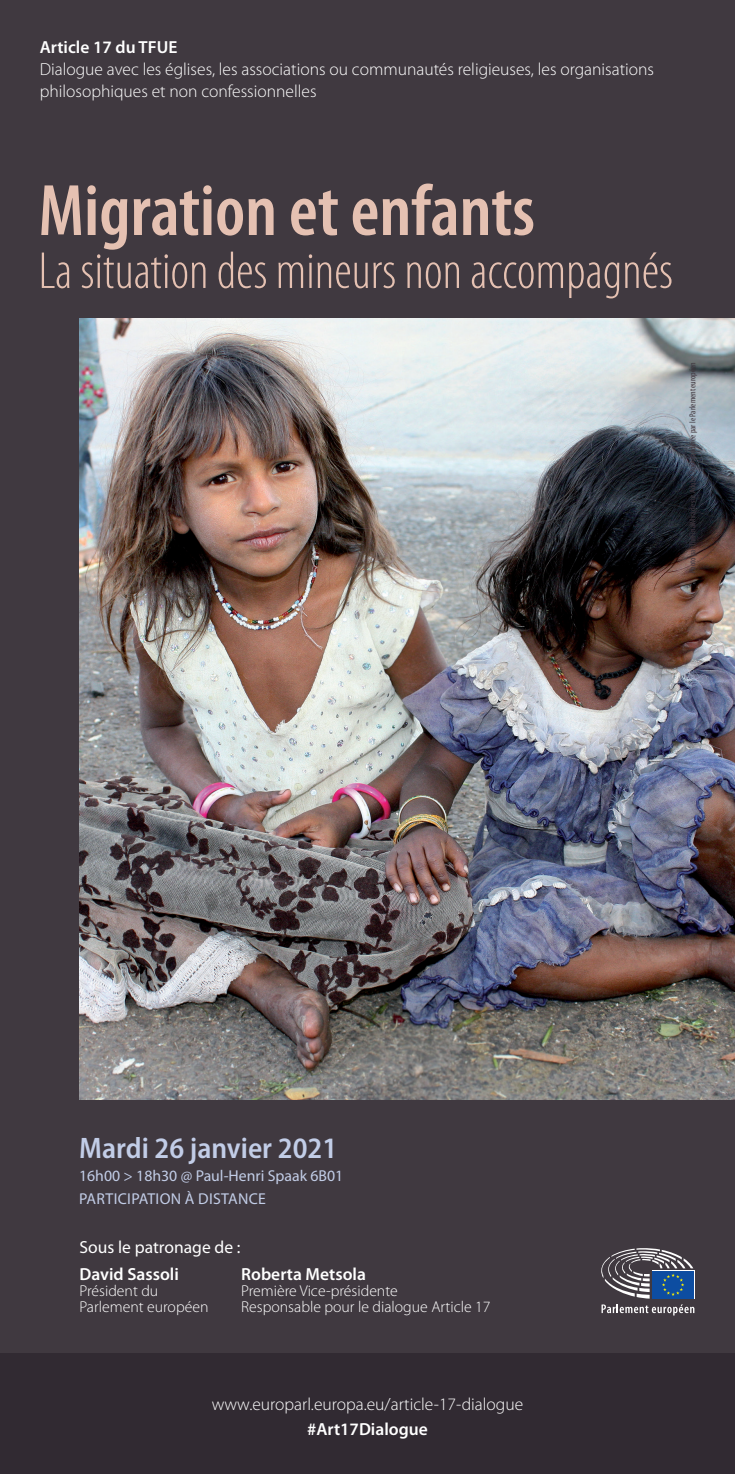
<style>
.page{position:relative;width:735px;height:1474px;background:#fff}
.page>*{position:absolute;margin:0;border:0;box-sizing:border-box;transform-origin:0 0}
.t1{font:600 condensed 73.5px "Myriad Pro";color:#e5c1b2}
.t2{font:300 condensed 52.5px "Myriad Pro";color:#e5c1b2}
.t3{font:600 semi-condensed 29.75px "Myriad Pro";color:#c2cde7}
.t4{font:300 17.5px/21.9px "Myriad Pro";color:#fff}
.t5{font:600 17.5px "Myriad Pro";color:#fff}
.t6{font:17.5px "Myriad Pro";color:#fff}
.t7{font:300 15.75px/15.8px "Myriad Pro";color:#fff}
.t8{font:15.75px/22.8px "Myriad Pro";color:#c2cde7}
.t9{font:condensed 8.75px "Myriad Pro";color:#40363e}
</style>
<div class="page">
<div style="left:0;top:0;width:734px;height:1473px;background:#403940"></div>
<img style="left:79px;top:319px;width:655px;height:780px">
<svg style="left:601px;top:1304px;width:93px;height:11px"></svg>
<div style="left:651px;top:1270px;width:43px;height:28px;background:#0d4da1"></div>
<svg style="left:601px;top:1248px;width:92px;height:50px"></svg>
<div style="left:0;top:1353px;width:734px;height:120px;background:#312a32"></div>
<p class="t5" style="left:40px;top:37px;width:139px">Article 17 du TFUE</p>
<p class="t4" style="left:40px;top:58px;width:615px">Dialogue avec les églises, les associations ou communautés religieuses, les organisations philosophiques et non confessionnelles</p>
<h1 class="t1" style="left:38px;top:170px;width:497px">Migration et enfants</h1>
<h2 class="t2" style="left:38px;top:243px;width:635px">La situation des mineurs non accompagnés</h2>
<p class="t9" style="left:687px;top:573px;width:213px;rotate:-90deg">Photo par TheFinalMiracle sur Adobe Stock modifiée par le Parlement européen</p>
<h3 class="t3" style="left:79px;top:1131px;width:259px">Mardi 26 janvier 2021</h3>
<p class="t8" style="left:79px;top:1164px;width:265px">16h00 &gt; 18h30 @ Paul-Henri Spaak 6B01<br>PARTICIPATION À DISTANCE</p>
<p class="t6" style="left:79px;top:1237px;width:162px">Sous le patronage de :</p>
<p class="t5" style="left:79px;top:1264px;width:101px">David Sassoli</p>
<p class="t7" style="left:79px;top:1283px;width:130px">Président du<br>Parlement européen</p>
<p class="t5" style="left:241px;top:1264px;width:126px">Roberta Metsola</p>
<p class="t7" style="left:241px;top:1282px;width:251px">Première Vice-présidente<br>Responsable pour le dialogue Article 17</p>
<p class="t4" style="left:211px;top:1393px;width:313px">www.europarl.europa.eu/article-17-dialogue</p>
<p class="t5" style="left:307px;top:1418px;width:122px">#Art17Dialogue</p>
</div>
